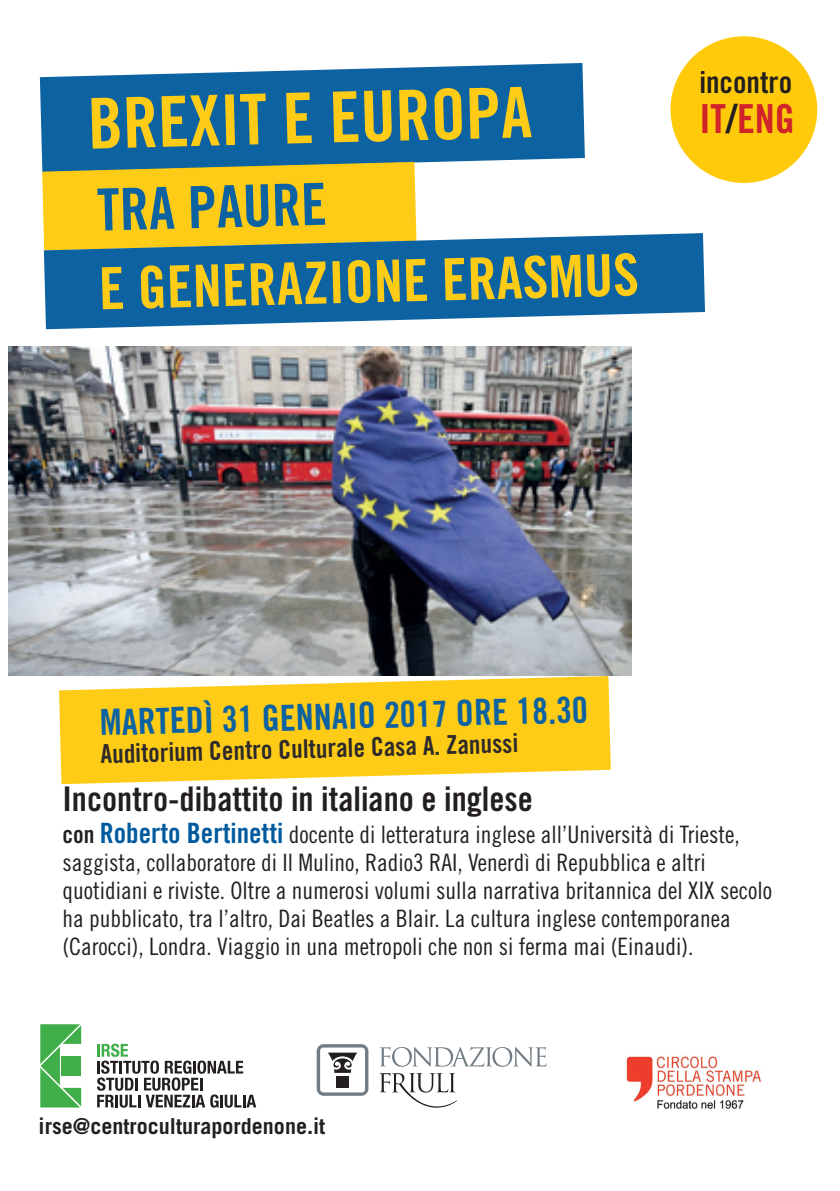
<style>
.page{position:relative;width:840px;height:1191px;background:#fff}
.page>*{position:absolute;margin:0;border:0;box-sizing:border-box;transform-origin:0 0}
.t1{font:70px "Trade Gothic LT Std Bd Cn 20";color:#feca0a}
.t2{font:58.2px "Trade Gothic LT Std Bd Cn 20";color:#feca0a}
.t3{font:58.2px "Trade Gothic LT Std Bd Cn 20";color:#015a9d}
.t4{font:40px "Trade Gothic LT Std Bd Cn 20";color:#d1232a}
.t5{font:36px "Trade Gothic LT Std Bd Cn 20";color:#015a9d}
.t6{font:34px "Trade Gothic LT Std Bd Cn 20";color:#231f20}
.t7{font:30.4px "Trade Gothic LT Std Bd Cn 20";color:#231f20}
.t8{font:26px "Trade Gothic LT Std Bd Cn 20";color:#231f20}
.t9{font:24px/28px "Trade Gothic LT Std Cn 18";color:#231f20}
.t10{font:700 22px "Trade Gothic LT Std";color:#231f20}
.s1{color:#231f20}
.s2{font-family:"Trade Gothic LT Std Bd Cn 20"}
.s3{font-family:"Trade Gothic LT Std Bd Cn 20";font-size:28px;color:#015a9d}
</style>
<div class="page">
<div style="left:670px;top:36px;width:146px;height:147px;background:#feca0a;border-radius:50%"></div>
<svg style="left:40px;top:63px;width:544px;height:100px;background:#206ea8"></svg>
<svg style="left:42px;top:162px;width:374px;height:79px;background:#edc520"></svg>
<svg style="left:44px;top:233px;width:660px;height:96px;background:#3b7ca1"></svg>
<img style="left:8px;top:346px;width:623px;height:330px">
<svg style="left:59px;top:676px;width:551px;height:108px;background:#fed235"></svg>
<svg style="left:40px;top:1024px;width:41px;height:83px"></svg>
<svg style="left:97px;top:1043px;width:159px;height:64px"></svg>
<img style="left:626px;top:1056px;width:135px;height:53px">
<svg style="left:316px;top:1044px;width:52px;height:51px"></svg>
<div style="left:336px;top:1075px;width:12px;height:12px;background:#231f20"></div>
<svg style="left:379px;top:1047px;width:167px;height:19px"></svg>
<svg style="left:379px;top:1073px;width:78px;height:35px"></svg>
<h1 class="t1" style="left:87px;top:80px;width:445px;rotate:-1deg">BREXIT E EUROPA</h1>
<h2 class="t3" style="left:97px;top:174px;width:231px;rotate:-1deg">TRA PAURE</h2>
<h2 class="t2" style="left:98px;top:251px;width:541px;rotate:-1deg">E GENERAZIONE ERASMUS</h2>
<p class="t7" style="left:699px;top:64px;width:94px">incontro</p>
<p class="t4" style="left:699px;top:95px;width:97px">IT<span class="s1">/</span>ENG</p>
<h3 class="t5" style="left:99px;top:702px;width:489px;rotate:-2deg">MARTEDÌ 31 GENNAIO 2017 ORE 18.30</h3>
<p class="t8" style="left:100px;top:740px;width:419px;rotate:-2deg">Auditorium Centro Culturale Casa A. Zanussi</p>
<p class="t6" style="left:62px;top:778px;width:471px">Incontro-dibattito in italiano e inglese</p>
<p class="t9" style="left:62px;top:820px;width:711px"><span class="s2">con</span> <span class="s3">Roberto Bertinetti</span> docente di letteratura inglese all’Università di Trieste, saggista, collaboratore di Il Mulino, Radio3 RAI, Venerdì di Repubblica e altri quotidiani e riviste. Oltre a numerosi volumi sulla narrativa britannica del XIX secolo ha pubblicato, tra l’altro, Dai Beatles a Blair. La cultura inglese contemporanea (Carocci), Londra. Viaggio in una metropoli che non si ferma mai (Einaudi).</p>
<p class="t10" style="left:39px;top:1112px;width:288px">irse@centroculturapordenone.it</p>
</div>
